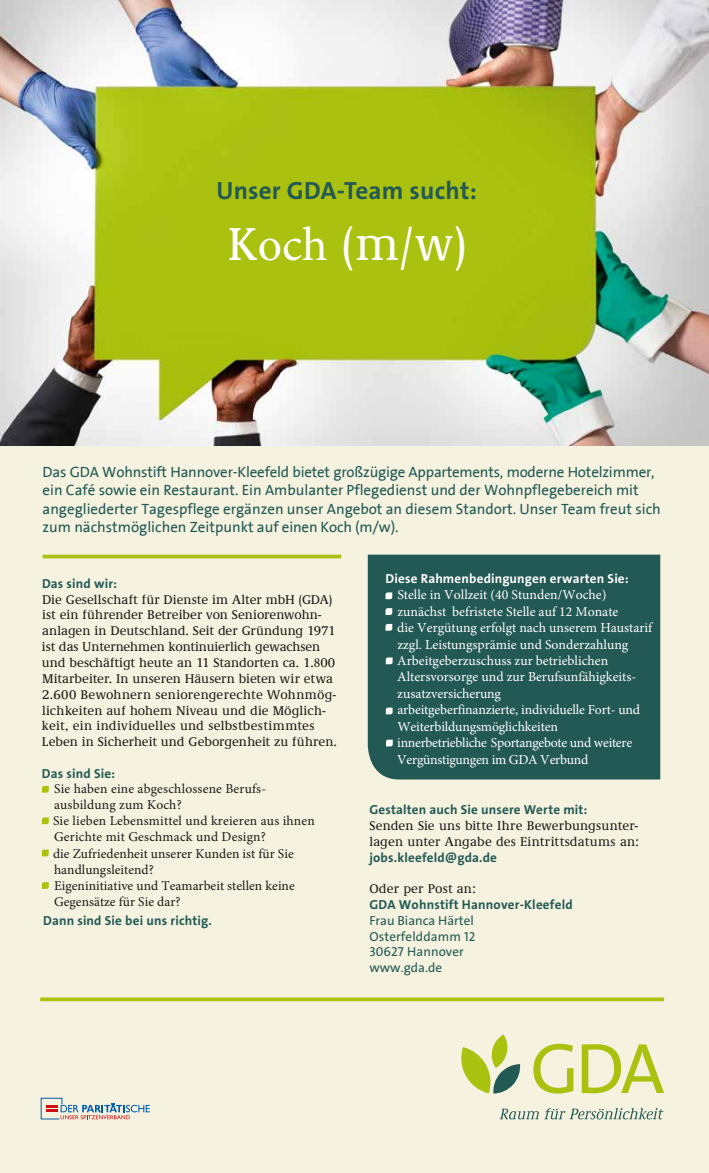
<style>
.page{position:relative;width:709px;height:1173px;background:#fff}
.page>*{position:absolute;margin:0;border:0;box-sizing:border-box;transform-origin:0 0}
.t1{font:500 47.75px "Demos";color:#fff}
.t2{font:25px "The Sans LP7 Bld";letter-spacing:.01em;color:#235954}
.t3{font:15px/18.1px "The Sans B5 Plain";color:#235954}
.t4{font:13.75px/16.5px "Minion Pro";color:#fff}
.t5{font:13.5px/16.2px "Minion Pro";letter-spacing:.015em;color:#1a1a18}
.t6{font:500 13.12px/15.9px "Demos";color:#1a1a18}
.t7{font:13.12px "The Sans LP7 Bld";letter-spacing:.015em;color:#235954}
.t8{font:13.12px/15.8px "The Sans LP5 Plain";letter-spacing:.005em;color:#235954}
.t9{font:13.12px "The Sans LP7 Bld";letter-spacing:.01em;color:#fff}
.t10{font:13.12px "The Sans C4 s";color:#235954}
.s1{font-family:"Minion Pro";font-weight:400}
.s2{font-family:"Minion Pro";font-weight:400;font-size:13.75px}
</style>
<div class="page">
<div style="left:0;top:99px;width:709px;height:1074px;background:#f5f2e0"></div>
<svg style="left:499px;top:1108px;width:164px;height:11px"></svg>
<svg style="left:533px;top:1044px;width:131px;height:49px"></svg>
<svg style="left:461px;top:1034px;width:59px;height:59px"></svg>
<svg style="left:41px;top:1098px;width:109px;height:21px"></svg>
<svg style="left:40px;top:997px;width:624px;height:4px;background:#b2c729"></svg>
<hr style="left:43px;top:555px;width:298px;height:3px;background:#a9c210">
<svg style="left:42px;top:786px;width:7px;height:7px"></svg>
<svg style="left:42px;top:849px;width:7px;height:7px"></svg>
<svg style="left:42px;top:882px;width:7px;height:7px"></svg>
<img style="left:0;top:0;width:709px;height:445px">
<div style="left:368px;top:555px;width:292px;height:224px;background:#235954"></div>
<svg style="left:385px;top:592px;width:7px;height:7px"></svg>
<svg style="left:385px;top:608px;width:7px;height:7px"></svg>
<svg style="left:385px;top:624px;width:7px;height:7px"></svg>
<svg style="left:386px;top:657px;width:6px;height:7px"></svg>
<svg style="left:386px;top:708px;width:6px;height:6px"></svg>
<svg style="left:386px;top:740px;width:7px;height:6px"></svg>
<svg style="left:42px;top:817px;width:7px;height:7px"></svg>
<h2 class="t2" style="left:216px;top:174px;width:262px">Unser GDA-Team sucht:</h2>
<h1 class="t1" style="left:227px;top:219px;width:240px">K<span class="s1">och</span> (m/w)</h1>
<p class="t3" style="left:43px;top:464px;width:619px">Das GDA Wohnstift Hannover-Kleefeld bietet großzügige Appartements, moderne Hotelzimmer, ein Café sowie ein Restaurant. Ein Ambulanter Pflegedienst und der Wohnpflegebereich mit angegliederter Tagespflege ergänzen unser Angebot an diesem Standort. Unser Team freut sich zum nächstmöglichen Zeitpunkt auf einen Koch (m/w).</p>
<p class="t9" style="left:385px;top:571px;width:245px">Diese Rahmenbedingungen erwarten Sie:</p>
<p class="t4" style="left:397px;top:587px;width:256px">Stelle in Vollzeit (40 Stunden/Woche) zunächst befristete Stelle auf 12 Monate<br>die Vergütung erfolgt nach unserem Haustarif zzgl. Leistungsprämie und Sonderzahlung Arbeitgeberzuschuss zur betrieblichen Altersvorsorge und zur Berufsunfähigkeits&shy;zusatzversicherung<br>arbeitgeberfinanzierte, individuelle Fort- und Weiterbildungsmöglichkeiten<br>innerbetriebliche Sportangebote und weitere Vergünstigungen im GDA Verbund</p>
<p class="t7" style="left:42px;top:575px;width:76px">Das sind wir:</p>
<p class="t6" style="left:42px;top:592px;width:296px">Die Gesellschaft für Dienste im Alter mbH (GDA) ist ein führender Betreiber von Seniorenwohn&shy;anlagen in Deutschland. Seit der Gründung 1971 ist das Unternehmen kontinuierlich gewachsen und beschäftigt heute an 11 Stand orten ca. 1.<span class="s2">8</span>00<br>Mitarbeiter. In unseren Häusern bieten wir etwa 2.600 Bewohnern seniorengerechte Wohnmög&shy;lichkeiten auf hohem Niveau und die Möglich&shy;keit, ein individuelles und selbstbestimmtes Leben in Sicherheit und Geborgenheit zu führen.</p>
<p class="t7" style="left:42px;top:765px;width:75px">Das sind Sie:</p>
<p class="t5" style="left:53px;top:780px;width:263px">Sie haben eine abgeschlossene Berufs&shy;ausbildung zum Koch?<br>Sie lieben Lebensmittel und kreieren aus ihnen Gerichte mit Geschmack und Design?<br>die Zufriedenheit unserer Kunden ist für Sie handlungsleitend?<br>Eigeninitiative und Teamarbeit stellen keine Gegensätze für Sie dar?</p>
<p class="t7" style="left:43px;top:912px;width:170px">Dann sind Sie bei uns richtig.</p>
<p class="t7" style="left:369px;top:801px;width:219px">Gestalten auch Sie unsere Werte mit:</p>
<p class="t6" style="left:369px;top:818px;width:271px">Senden Sie uns bitte Ihre Bewerbungsunter&shy;lagen unter Angabe des Eintrittsdatums an:</p>
<p class="t7" style="left:369px;top:849px;width:129px">jobs.kleefeld@gda.de</p>
<p class="t6" style="left:369px;top:881px;width:108px">Oder per Post an:</p>
<p class="t7" style="left:369px;top:896px;width:205px">GDA Wohnstift Hannover-Kleefeld</p>
<p class="t10" style="left:369px;top:912px;width:106px">Frau Bianca Härtel</p>
<p class="t8" style="left:369px;top:928px;width:108px">Osterfelddamm 12<br>30627 Hannover www.gda.de</p>
</div>
